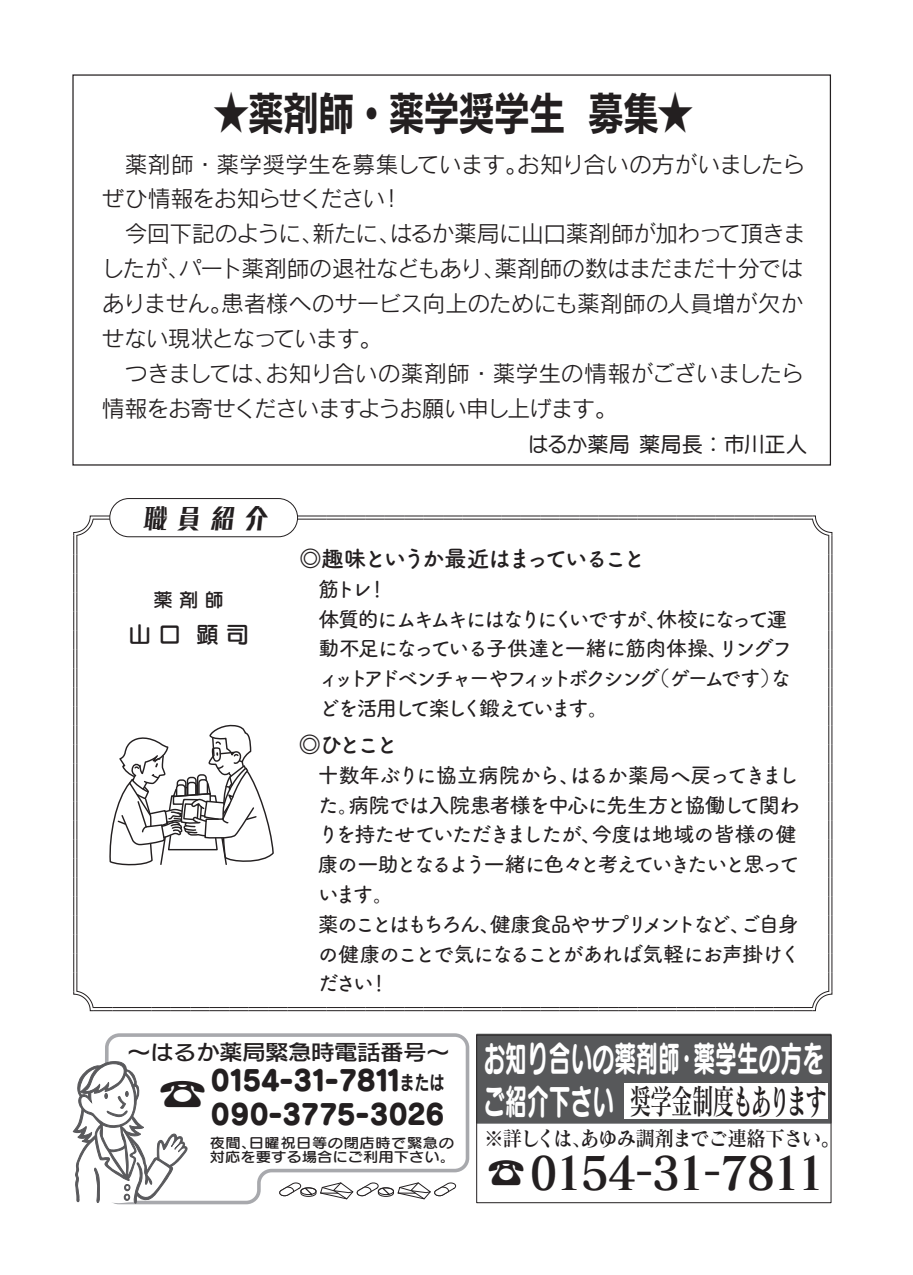
<style>
.page{position:relative;width:913px;height:1275px;background:#fff}
.page>*{position:absolute;margin:0;border:0;box-sizing:border-box;transform-origin:0 0}
.t1{font:45.68px "Matisse Pro B";letter-spacing:-.065em;color:#231f20;scale:.95 1}
.t2{font:43.75px "UD Kakugo Large Pro B";letter-spacing:.005em;color:#231f20;scale:.8 1}
.t3{font:37.27px "Rodin Pro DB";color:#231f20;scale:1.28 1}
.t4{font:35.88px "Seurat Pro B";color:#fff;scale:.61 1}
.t5{font:34.82px "Matisse Pro DB";letter-spacing:-.115em;color:#231f20;scale:.62 1}
.t6{font:28.18px "Seurat Pro EB";letter-spacing:-.06em;color:#231f20}
.t7{font:28.18px "Seurat Pro EB";color:#231f20}
.t8{font:28px "Comet Std B";color:#231f20}
.t9{font:22.75px/35px "Rodin Pro M";letter-spacing:-.035em;color:#231f20}
.t10{font:22.75px "Tsuku A Rd Gothic Std B";letter-spacing:-.115em;color:#231f20}
.t11{font:22.75px "Tsuku A Rd Gothic Std B";letter-spacing:-.145em;color:#231f20}
.t12{font:22.75px "Seurat Pro DB";color:#231f20}
.t13{font:21px/29.8px "Tsuku A Rd Gothic Std D";letter-spacing:-.085em;color:#231f20}
.t14{font:21px/29.8px "Tsuku A Rd Gothic Std D";letter-spacing:-.14em;color:#231f20}
.t15{font:21px "Anito Std M";letter-spacing:-.005em;color:#231f20}
.t16{font:20.82px "Matisse Pro DB";letter-spacing:-.07em;color:#231f20;scale:.94 1}
.t17{font:20.65px "New Rodin Pro DB";color:#231f20;scale:1.11 1}
.t18{font:19.25px "Seurat Pro DB";color:#231f20}
.t19{font:13.83px/14.3px "Seurat Pro DB";color:#231f20;scale:1.11 1}
.s1{font-family:"Rodin Pro B";font-size:19.78px}
.s2{font-family:"Seurat Pro B";font-size:35.88px;color:#fff}
.s3{font-family:"Rodin Pro M";font-size:35.52px}
</style>
<div class="page">
<div style="left:476px;top:1034px;width:355px;height:89px;background:#57585a;border:1px solid #57585a"></div>
<svg style="left:127px;top:1033px;width:343px;height:172px"></svg>
<svg style="left:278px;top:1182px;width:178px;height:18px"></svg>
<svg style="left:72px;top:1058px;width:117px;height:147px"></svg>
<div style="left:476px;top:1035px;width:355px;height:168px;border:1px solid #231f20"></div>
<div style="left:624px;top:1083px;width:204px;height:36px;background:#fff"></div>
<div style="left:109px;top:498px;width:189px;height:39px;border:1px solid #231f20;border-radius:19px"></div>
<svg style="left:73px;top:514px;width:759px;height:498px"></svg>
<h2 class="t2" style="left:214px;top:77px;width:600px">★薬剤師・薬学奨学生 募集★</h2>
<p class="t9" style="left:102px;top:146px;width:705px">　薬剤師・薬学奨学生を募集しています。お知り合いの方がいましたらぜひ情報をお知らせください！<br>　今回下記のように、新たに、はるか薬局に山口薬剤師が加わって頂きましたが、パート薬剤師の退社などもあり、薬剤師の数はまだまだ十分ではありません。患者様へのサービス向上のためにも薬剤師の人員増が欠かせない現状となっています。<br>　つきましては、お知り合いの薬剤師・薬学生の情報がございましたら情報をお寄せくださいますようお願い申し上げます。</p>
<p class="t15" style="left:528px;top:431px;width:281px">はるか薬局 薬局長：市川正人</p>
<p class="t8" style="left:142px;top:496px;width:130px">職員紹介</p>
<p class="t18" style="left:153px;top:587px;width:72px">薬 剤 師</p>
<p class="t12" style="left:128px;top:620px;width:122px">山 口 顕 司</p>
<p class="t10" style="left:299px;top:541px;width:348px">◎趣味というか最近はまっていること</p>
<p class="t14" style="left:318px;top:573px;width:476px">筋トレ！<br>体質的にムキムキにはなりにくいですが、休校になって運動不足になっている子供達と一緒に筋肉体操、リングフィットアドベンチャーやフィットボクシング（ゲームです）などを活用して楽しく鍛えています。</p>
<p class="t11" style="left:298px;top:727px;width:101px">◎ひとこと</p>
<p class="t13" style="left:318px;top:759px;width:484px">十数年ぶりに協立病院から、はるか薬局へ戻ってきました。病院では入院患者様を中心に先生方と協働して関わりを持たせていただきましたが、今度は地域の皆様の健康の一助となるよう一緒に色々と考えていきたいと思っています。<br>薬のことはもちろん、健康食品やサプリメントなど、ご自身の健康のことで気になることがあれば気軽にお声掛けください！</p>
<p class="t17" style="left:128px;top:1034px;width:291px">～はるか薬局緊急時電話番号～</p>
<p class="t6" style="left:211px;top:1061px;width:235px">0154-31-7811<span class="s1">または</span></p>
<h3 class="t3" style="left:159px;top:1069px;width:39px">☎</h3>
<p class="t7" style="left:211px;top:1094px;width:234px">090-3775-3026</p>
<p class="t19" style="left:210px;top:1135px;width:222px">夜間、日曜祝日等の閉店時で緊急の対応を要する場合にご利用下さい。</p>
<h3 class="t4" style="left:483px;top:1033px;width:560px">お知り合いの薬剤師・薬学生の方を</h3>
<h3 class="t5" style="left:483px;top:1079px;width:555px"><span class="s2">ご紹介下さい</span> 奨学金制度もあります</h3>
<p class="t16" style="left:484px;top:1125px;width:380px">※詳しくは、あゆみ調剤までご連絡下さい。</p>
<h1 class="t1" style="left:488px;top:1144px;width:357px"><span class="s3">☎</span> 0154-31-7811</h1>
</div>
